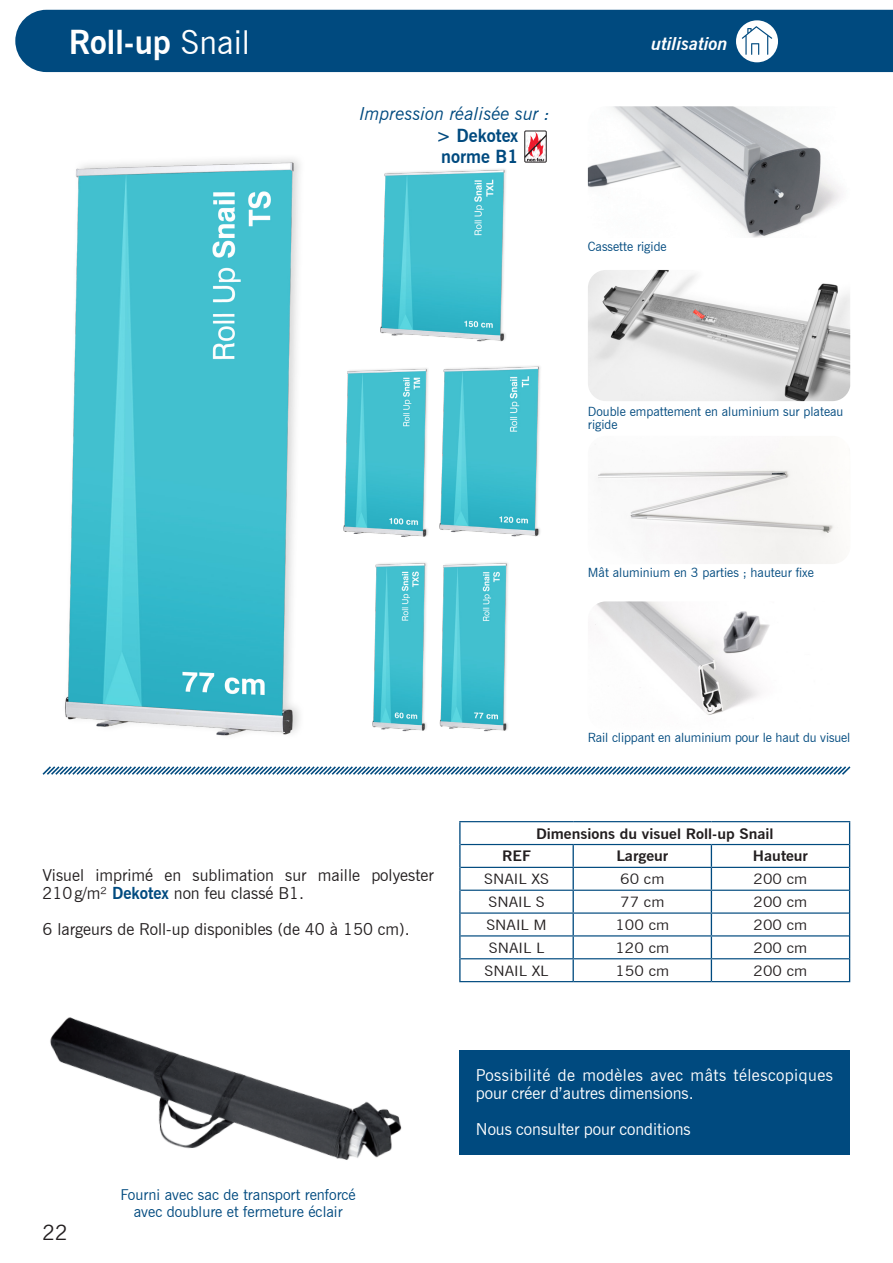
<style>
.page{position:relative;width:893px;height:1263px;background:#fff}
.page>*{position:absolute;margin:0;border:0;box-sizing:border-box;transform-origin:0 0}
.Titre{font:700 33px "News Gothic BT";color:#fff}
.t1{font:21px "News Gothic BT";color:#231f20}
.t2{font:italic 18px "News Gothic BT";color:#004a7f}
.t3{font:700 18px "News Gothic BT";color:#004a7f}
.t4{font:italic 700 18px "News Gothic BT";color:#fff}
.t5{font:16.5px/18px "News Gothic BT";color:#231f20}
.t6{font:16.5px/18px "News Gothic BT";letter-spacing:.025em;color:#fff}
.t7{font:16.5px "News Gothic BT";color:#fff}
.t8{font:15px "News Gothic BT";color:#004a7f}
.t9{font:14.4px "News Gothic BT";color:#231f20;scale:1.1 1}
.t10{font:700 14.4px "News Gothic BT";color:#231f20;scale:1.1 1}
.t11{font:12.75px "News Gothic BT";color:#004a7f}
.s1{font-weight:400}
.s2{font-weight:700;color:#004a7f}
</style>
<div class="page">
<div style="left:15px;top:10px;width:878px;height:62px;background:#004a7f"></div>
<img style="left:380px;top:169px;width:126px;height:173px">
<img style="left:372px;top:562px;width:136px;height:170px">
<img style="left:439px;top:366px;width:102px;height:171px">
<img style="left:343px;top:368px;width:85px;height:169px">
<img style="left:65px;top:158px;width:235px;height:578px">
<img style="left:50px;top:1017px;width:352px;height:143px">
<svg style="left:43px;top:33px;width:16px;height:19px"></svg>
<svg style="left:42px;top:766px;width:809px;height:9px"></svg>
<hr style="left:459px;top:822px;width:2px;height:22px;background:#004a7f">
<hr style="left:459px;top:821px;width:114px;height:1px;background:#004a7f">
<hr style="left:573px;top:821px;width:138px;height:1px;background:#004a7f">
<hr style="left:711px;top:821px;width:139px;height:1px;background:#004a7f">
<hr style="left:459px;top:844px;width:2px;height:23px;background:#004a7f">
<hr style="left:461px;top:844px;width:112px;height:1px;background:#004a7f">
<hr style="left:573px;top:844px;width:138px;height:1px;background:#004a7f">
<hr style="left:711px;top:844px;width:138px;height:1px;background:#004a7f">
<hr style="left:459px;top:867px;width:2px;height:23px;background:#004a7f">
<hr style="left:461px;top:867px;width:112px;height:1px;background:#004a7f">
<hr style="left:573px;top:867px;width:138px;height:1px;background:#004a7f">
<hr style="left:711px;top:867px;width:138px;height:1px;background:#004a7f">
<hr style="left:459px;top:890px;width:2px;height:23px;background:#004a7f">
<hr style="left:461px;top:890px;width:112px;height:1px;background:#004a7f">
<hr style="left:573px;top:890px;width:138px;height:1px;background:#004a7f">
<hr style="left:711px;top:890px;width:138px;height:1px;background:#004a7f">
<hr style="left:459px;top:913px;width:2px;height:23px;background:#004a7f">
<hr style="left:461px;top:912px;width:112px;height:2px;background:#004a7f">
<hr style="left:573px;top:912px;width:138px;height:2px;background:#004a7f">
<hr style="left:711px;top:912px;width:138px;height:2px;background:#004a7f">
<hr style="left:459px;top:936px;width:2px;height:23px;background:#004a7f">
<hr style="left:461px;top:935px;width:112px;height:1px;background:#004a7f">
<hr style="left:573px;top:935px;width:138px;height:1px;background:#004a7f">
<hr style="left:711px;top:935px;width:138px;height:1px;background:#004a7f">
<hr style="left:459px;top:959px;width:2px;height:22px;background:#004a7f">
<hr style="left:461px;top:958px;width:112px;height:1px;background:#004a7f">
<hr style="left:459px;top:981px;width:114px;height:1px;background:#004a7f">
<svg style="left:573px;top:845px;width:1px;height:136px"></svg>
<hr style="left:573px;top:958px;width:138px;height:1px;background:#004a7f">
<hr style="left:573px;top:981px;width:138px;height:1px;background:#004a7f">
<svg style="left:711px;top:845px;width:1px;height:136px"></svg>
<hr style="left:711px;top:958px;width:138px;height:1px;background:#004a7f">
<svg style="left:849px;top:822px;width:1px;height:159px"></svg>
<hr style="left:711px;top:981px;width:139px;height:1px;background:#004a7f">
<div style="left:459px;top:1050px;width:391px;height:104px;background:#004a7f"></div>
<img style="left:598px;top:455px;width:240px;height:109px">
<img style="left:595px;top:601px;width:175px;height:114px">
<img style="left:588px;top:270px;width:262px;height:131px">
<img style="left:588px;top:106px;width:253px;height:132px">
<svg style="left:526px;top:133px;width:19px;height:28px"></svg>
<div style="left:524px;top:131px;width:23px;height:32px;border:1px solid #231f20"></div>
<svg style="left:736px;top:20px;width:42px;height:42px"></svg>
<p class="Titre" style="left:69px;top:22px;width:183px">Roll-up <span class="s1">Snail</span></p>
<p class="t2" style="left:360px;top:103px;width:192px">Impression réalisée sur :</p>
<p class="t3" style="left:436px;top:124px;width:84px">&gt; Dekotex</p>
<p class="t3" style="left:441px;top:146px;width:79px">norme B1</p>
<p class="t4" style="left:651px;top:33px;width:78px">utilisation</p>
<p class="t11" style="left:588px;top:238px;width:80px">Cassette rigide</p>
<p class="t11" style="left:588px;top:404px;width:257px">Double empattement en aluminium sur plateau</p>
<p class="t11" style="left:588px;top:416px;width:31px">rigide</p>
<p class="t11" style="left:588px;top:565px;width:227px">Mât aluminium en 3 parties ; hauteur fixe</p>
<p class="t11" style="left:588px;top:730px;width:264px">Rail clippant en aluminium pour le haut du visuel</p>
<p class="t10" style="left:536px;top:825px;width:217px">Dimensions du visuel Roll-up Snail</p>
<p class="t5" style="left:43px;top:866px;width:393px">Visuel imprimé en sublimation sur maille polyester<br>210g/m² <span class="s2">Dekotex</span> non feu classé B1.</p>
<p class="t5" style="left:43px;top:920px;width:369px">6 largeurs de Roll-up disponibles (de 40 à 150 cm).</p>
<p class="t1" style="left:43px;top:1219px;width:27px">22</p>
<p class="t8" style="left:120px;top:1185px;width:237px">Fourni avec sac de transport renforcé</p>
<p class="t8" style="left:134px;top:1202px;width:210px">avec doublure et fermeture éclair</p>
<p class="t10" style="left:502px;top:847px;width:28px">REF</p>
<p class="t10" style="left:616px;top:847px;width:49px">Largeur</p>
<p class="t10" style="left:753px;top:847px;width:52px">Hauteur</p>
<p class="t9" style="left:484px;top:870px;width:60px">SNAIL XS</p>
<p class="t9" style="left:620px;top:870px;width:42px">60 cm</p>
<p class="t9" style="left:754px;top:870px;width:50px">200 cm</p>
<p class="t9" style="left:489px;top:893px;width:52px">SNAIL S</p>
<p class="t9" style="left:620px;top:893px;width:42px">77 cm</p>
<p class="t9" style="left:754px;top:893px;width:50px">200 cm</p>
<p class="t9" style="left:486px;top:916px;width:56px">SNAIL M</p>
<p class="t9" style="left:615px;top:916px;width:50px">100 cm</p>
<p class="t9" style="left:754px;top:916px;width:50px">200 cm</p>
<p class="t9" style="left:489px;top:939px;width:52px">SNAIL L</p>
<p class="t9" style="left:615px;top:939px;width:50px">120 cm</p>
<p class="t9" style="left:754px;top:939px;width:50px">200 cm</p>
<p class="t9" style="left:485px;top:962px;width:60px">SNAIL XL</p>
<p class="t9" style="left:615px;top:962px;width:50px">150 cm</p>
<p class="t9" style="left:754px;top:962px;width:50px">200 cm</p>
<p class="t6" style="left:476px;top:1066px;width:359px">Possibilité de modèles avec mâts télescopiques pour créer d’autres dimensions.</p>
<p class="t7" style="left:476px;top:1119px;width:216px">Nous consulter pour conditions</p>
</div>
